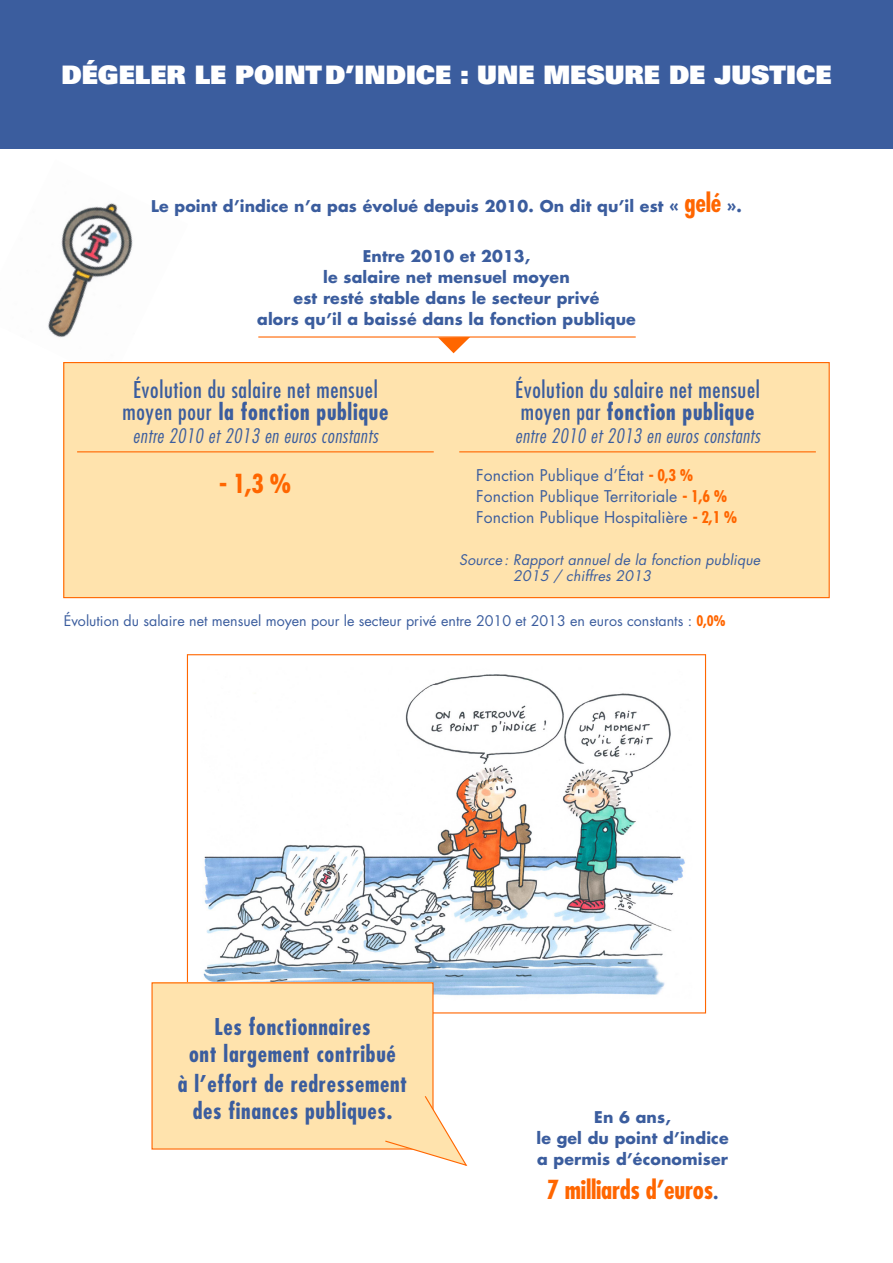
<style>
.page{position:relative;width:893px;height:1263px;background:#fff}
.page>*{position:absolute;margin:0;border:0;box-sizing:border-box;transform-origin:0 0}
.t1{font:900 25.5px "Univers LT";color:#fff}
.t2{font:700 condensed 25.5px "Futura LT";letter-spacing:-.01em;color:#f60}
.t3{font:condensed 22.5px/22.5px "Futura LT";letter-spacing:.03em;color:#3b5d9e;text-align:center}
.t4{font:700 condensed 22.5px/27px "Futura LT";letter-spacing:.03em;color:#3b5d9e;text-align:center}
.t5{font:italic 300 condensed 19.5px "Futura LT";letter-spacing:.03em;color:#3b5d9e}
.t6{font:700 15.75px/21px "Futura LT";letter-spacing:.01em;color:#3b5d9e;text-align:center}
.t7{font:15.75px/21px "Futura LT";letter-spacing:.01em;color:#3b5d9e}
.t8{font:14.25px "Futura LT";color:#3b5d9e}
.t9{font:italic 14.25px/16.5px "Futura LT";letter-spacing:.01em;color:#3b5d9e}
.s1{font-stretch:condensed;font-size:25.5px;color:#f60}
.s2{font-weight:700}
.s3{font-weight:700;font-stretch:condensed;color:#f60}
.s4{font-stretch:normal;font-size:15.75px;color:#3b5d9e}
</style>
<div class="page">
<img style="left:48px;top:203px;width:85px;height:135px">
<div style="left:0;top:0;width:893px;height:148px;background:#3b5d9e"></div>
<div style="left:64px;top:363px;width:765px;height:235px;background:#ffe3ad"></div>
<hr style="left:77px;top:451px;width:357px;height:1px;background:#f60">
<hr style="left:459px;top:451px;width:357px;height:1px;background:#f60">
<div style="left:63px;top:362px;width:767px;height:236px;border:1px solid #f60"></div>
<img style="left:203px;top:674px;width:482px;height:322px">
<div style="left:152px;top:983px;width:281px;height:166px;background:#ffe3ad"></div>
<div style="left:151px;top:982px;width:283px;height:167px;border:1px solid #f60"></div>
<svg style="left:384px;top:1095px;width:84px;height:71px"></svg>
<svg style="left:438px;top:338px;width:31px;height:15px"></svg>
<hr style="left:258px;top:336px;width:378px;height:2px;background:#f60">
<h1 class="t1" style="left:62px;top:58px;width:771px">DÉGELER LE POINTD’INDICE : UNE MESURE DE JUSTICE</h1>
<p class="t6" style="left:151px;top:195px;width:592px">Le point d’indice n’a pas évolué depuis 2010. On dit qu’il est « <span class="s1">gelé</span> ».</p>
<p class="t6" style="left:257px;top:245px;width:380px">Entre 2010 et 2013,<br>le salaire net mensuel moyen<br>est resté stable dans le secteur privé<br>alors qu’il a baissé dans la fonction publique</p>
<h2 class="t3" style="left:123px;top:378px;width:267px">Évolution du salaire net mensuel moyen pour <span class="s2">la fonction publique</span></h2>
<p class="t5" style="left:133px;top:424px;width:246px">entre 2010 et 2013 en euros constants</p>
<h1 class="t2" style="left:219px;top:468px;width:74px">- 1,3 %</h1>
<h2 class="t3" style="left:515px;top:378px;width:246px;text-align:left">Évolution du salaire net mensuel moyen par <span class="s2">fonction publique</span></h2>
<p class="t5" style="left:515px;top:424px;width:246px">entre 2010 et 2013 en euros constants</p>
<p class="t7" style="left:476px;top:465px;width:263px">Fonction Publique d’État <span class="s3">- 0,3 %<br></span>Fonction Publique Territoriale <span class="s3">- 1,6 %<br></span>Fonction Publique Hospitalière <span class="s3">- 2,1 %</span></p>
<p class="t9" style="left:513px;top:551px;width:248px;text-indent:-54px">Source : Rapport annuel de la fonction publique<br>2015 / chiffres 2013</p>
<p class="t8" style="left:64px;top:611px;width:663px">Évolution du salaire net mensuel moyen pour le secteur privé entre 2010 et 2013 en euros constants : <span class="s3">0,0%</span></p>
<h2 class="t4" style="left:189px;top:1013px;width:208px">Les fonctionnaires<br>ont largement contribué</h2>
<h2 class="t4" style="left:178px;top:1070px;width:231px">à l’effort de redressement des finances publiques.</h2>
<p class="t6" style="left:536px;top:1107px;width:194px">En 6 ans,<br>le gel du point d’indice a permis d’économiser</p>
<h1 class="t2" style="left:547px;top:1174px;width:173px">7 milliards d’euros<span class="s4">.</span></h1>
</div>
